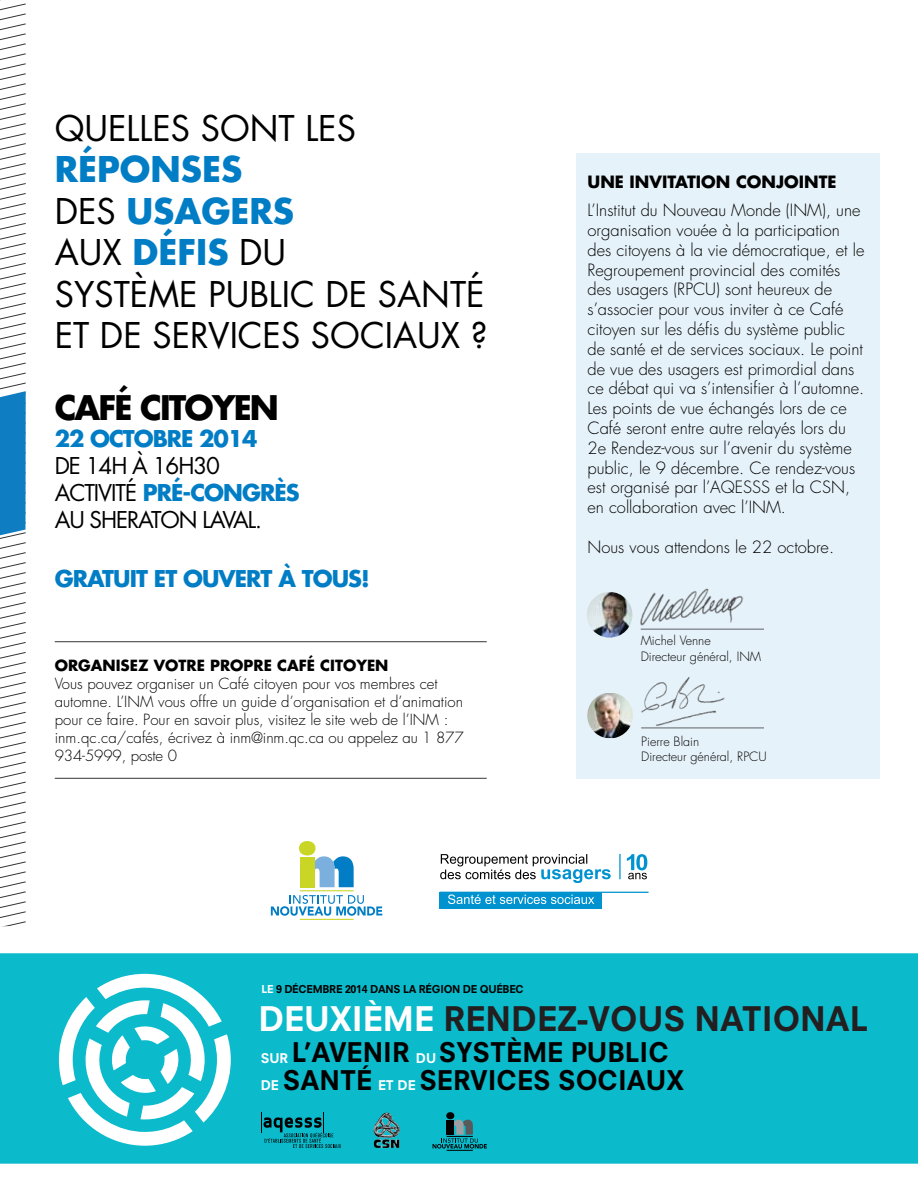
<style>
.page{position:relative;width:918px;height:1188px;background:#fff}
.page>*{position:absolute;margin:0;border:0;box-sizing:border-box;transform-origin:0 0}
.t1{font:34.5px/41.4px "Futura";color:#000}
.t2{font:800 33px "Neuzeit SLT Std";color:#231f20}
.t3{font:700 33px "Futura";letter-spacing:-.055em;color:#000}
.t4{font:800 26.4px/27.6px "Neuzeit SLT Std";color:#010101}
.t5{font:22.5px/27px "Futura";letter-spacing:-.045em;color:#000}
.t6{font:700 22.5px "Futura";letter-spacing:-.045em;color:#007dc5}
.t7{font:300 16.5px/19.8px "Futura";color:#000}
.t8{font:700 16.5px "Futura";color:#000}
.t9{font:300 15px/18px "Futura";color:#000}
.t10{font:700 15px "Futura";color:#000}
.t11{font:800 13.05px/27.5px "Neuzeit SLT Std";color:#fff}
.t12{font:300 12.6px/15px "Futura";color:#000}
.t13{font:800 10.5px "Neuzeit SLT Std";letter-spacing:-.025em;color:#000}
.s1{font-weight:700;color:#007dc5}
.s2{color:#fff}
.s3{font-size:13.05px;color:#fff}
</style>
<div class="page">
<div style="left:576px;top:153px;width:304px;height:625px;background:#e6f2f9"></div>
<svg style="left:440px;top:854px;width:171px;height:29px"></svg>
<hr style="left:619px;top:854px;width:2px;height:25px;background:#0093d0">
<hr style="left:440px;top:892px;width:209px;height:1px;background:#0093d0">
<div style="left:440px;top:892px;width:162px;height:16px;background:#0093d0"></div>
<svg style="left:448px;top:894px;width:146px;height:10px"></svg>
<svg style="left:627px;top:854px;width:20px;height:25px"></svg>
<hr style="left:641px;top:629px;width:123px;height:1px;background:#000">
<hr style="left:641px;top:728px;width:123px;height:1px;background:#000">
<img style="left:640px;top:588px;width:104px;height:37px">
<img style="left:641px;top:677px;width:88px;height:52px">
<svg style="left:315px;top:856px;width:39px;height:31px"></svg>
<div style="left:300px;top:857px;width:15px;height:30px;background:#cad625"></div>
<div style="left:299px;top:841px;width:17px;height:14px;background:#cad625;border-radius:50%"></div>
<hr style="left:300px;top:890px;width:54px;height:1px;background:#cad625">
<hr style="left:300px;top:919px;width:54px;height:1px;background:#cad625">
<svg style="left:271px;top:895px;width:111px;height:21px"></svg>
<img style="left:587px;top:592px;width:45px;height:46px;border-radius:23px">
<img style="left:587px;top:693px;width:46px;height:45px">
<div style="left:26px;top:953px;width:892px;height:211px;background:#0bbacb"></div>
<svg style="left:59px;top:974px;width:172px;height:172px"></svg>
<hr style="left:55px;top:641px;width:432px;height:1px;background:#000">
<hr style="left:55px;top:778px;width:432px;height:1px;background:#000">
<div style="left:446px;top:1112px;width:8px;height:7px;background:#000;border-radius:50%"></div>
<svg style="left:433px;top:1120px;width:54px;height:31px;background:#178b96"></svg>
<svg style="left:261px;top:1112px;width:80px;height:36px;background:#08919e"></svg>
<img style="left:373px;top:1113px;width:27px;height:25px">
<svg style="left:383px;top:1130px;width:9px;height:6px"></svg>
<svg style="left:0;top:0;width:26px;height:1164px"></svg>
<h1 class="t1" style="left:55px;top:107px;width:303px">QUELLES SONT LES</h1>
<h1 class="t1" style="left:55px;top:149px;width:434px"><span class="s1">RÉPONSES<br></span>DES <span class="s1">USAGERS<br></span>AUX <span class="s1">DÉFIS</span> DU<br>SYSTÈME PUBLIC DE SANTÉ<br>ET DE SERVICES SOCIAUX ?</h1>
<h2 class="t3" style="left:55px;top:385px;width:226px">CAFÉ CITOYEN</h2>
<h3 class="t6" style="left:55px;top:423px;width:204px">22 OCTOBRE 2014</h3>
<h3 class="t5" style="left:55px;top:452px;width:246px">DE 14H À 16H30<br>ACTIVITÉ <span class="s1">PRÉ-CONGRÈS<br></span>AU SHERATON LAVAL.</h3>
<h3 class="t6" style="left:55px;top:563px;width:317px">GRATUIT ET OUVERT À TOUS!</h3>
<p class="t10" style="left:55px;top:655px;width:335px">ORGANISEZ VOTRE PROPRE CAFÉ CITOYEN</p>
<p class="t9" style="left:55px;top:675px;width:410px">Vous pouvez organiser un Café citoyen pour vos membres cet automne. L’INM vous offre un guide d’organisation et d’animation pour ce faire. Pour en savoir plus, visitez le site web de l’INM : inm.qc.ca/cafés, écrivez à inm@inm.qc.ca ou appelez au 1 877<br>934-5999, poste 0</p>
<p class="t8" style="left:588px;top:170px;width:251px">UNE INVITATION CONJOINTE</p>
<p class="t7" style="left:588px;top:201px;width:279px">L’Institut du Nouveau Monde (INM), une organisation vouée à la participation des citoyens à la vie démocratique, et le Regroupement provincial des comités des usagers (RPCU) sont heureux de s’associer pour vous inviter à ce Café citoyen sur les défis du système public de santé et de services sociaux. Le point de vue des usagers est primordial dans ce débat qui va s’intensifier à l’automne.<br>Les points de vue échangés lors de ce Café seront entre autre relayés lors du 2e Rendez-vous sur l’avenir du système public, le 9 décembre. Ce rendez-vous est organisé par l’AQESSS et la CSN, en collaboration avec l’INM.</p>
<p class="t7" style="left:588px;top:537px;width:248px">Nous vous attendons le 22 octobre.</p>
<p class="t12" style="left:641px;top:634px;width:122px">Michel Venne<br>Directeur général, INM</p>
<p class="t12" style="left:641px;top:734px;width:127px">Pierre Blain<br>Directeur général, RPCU</p>
<p class="t13" style="left:261px;top:982px;width:264px"><span class="s2">LE</span> 9 DÉCEMBRE 2014 DANS LA RÉGION DE QUÉBEC</p>
<h2 class="t2" style="left:258px;top:999px;width:611px"><span class="s2">DEUXIÈME</span> RENDEZ-VOUS NATIONAL</h2>
<h3 class="t4" style="left:283px;top:1039px;width:388px;text-indent:9px">L’AVENIR <span class="s3">DU</span> SYSTÈME PUBLIC<br>SANTÉ</h3>
<p class="t11" style="left:261px;top:1044px;width:29px">SUR<br>DE</p>
<h3 class="t4" style="left:419px;top:1066px;width:266px">SERVICES SOCIAUX</h3>
<p class="t11" style="left:378px;top:1071px;width:39px">ET DE</p>
</div>
